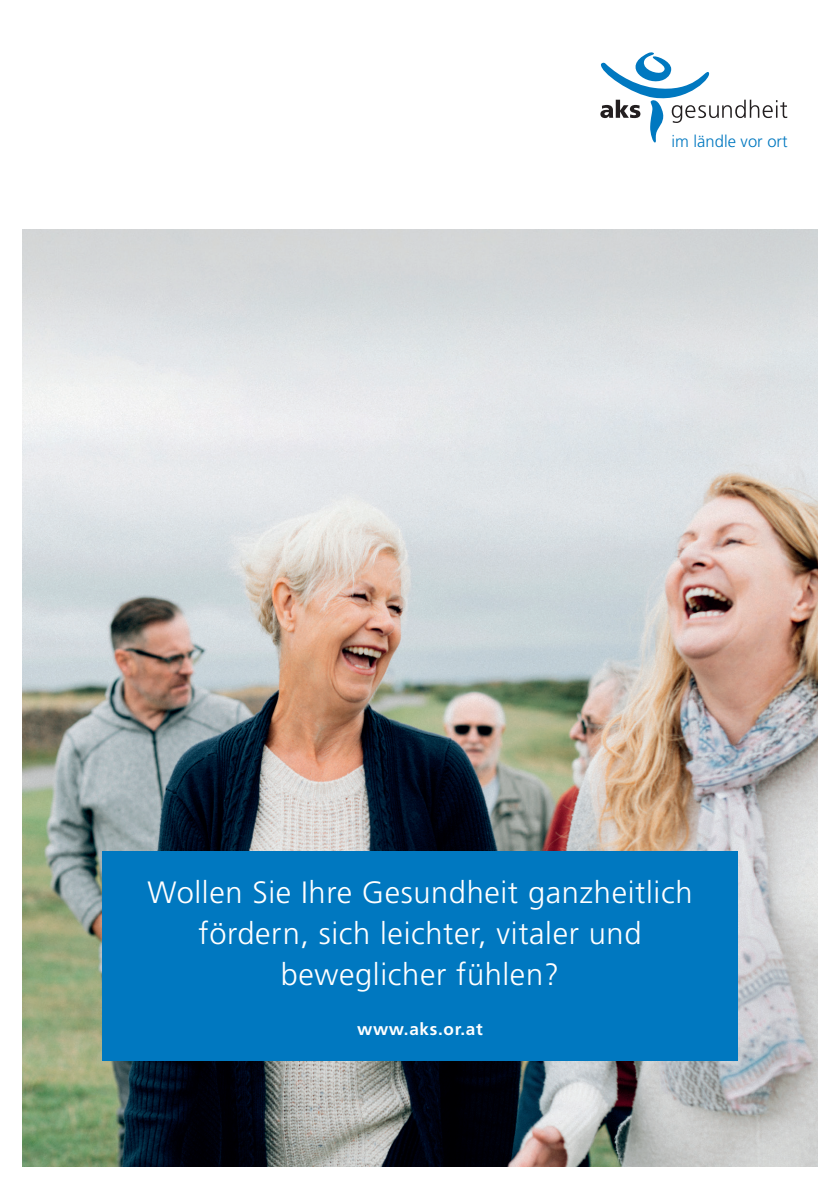
<style>
.page{position:relative;width:840px;height:1191px;background:#fff}
.page>*{position:absolute;margin:0;border:0;box-sizing:border-box;transform-origin:0 0}
.t1{font:300 30.8px/41px "Frutiger";letter-spacing:.02em;color:#fff;text-align:center}
.t2{font:700 17.2px "Frutiger";letter-spacing:.04em;color:#fff}
.t3{font:300 16.6px "Frutiger";color:#0078c0}
</style>
<div class="page">
<img style="left:23px;top:230px;width:793px;height:936px">
<svg style="left:600px;top:52px;width:186px;height:91px"></svg>
<div style="left:102px;top:850px;width:635px;height:210px;background:#0078c0"></div>
<p class="t3" style="left:671px;top:132px;width:118px">im ländle vor ort</p>
<p class="t1" style="left:147px;top:872px;width:546px">Wollen Sie Ihre Gesundheit ganzheitlich fördern, sich leichter, vitaler und beweglicher fühlen?</p>
<p class="t2" style="left:357px;top:1019px;width:127px">www.aks.or.at</p>
</div>
